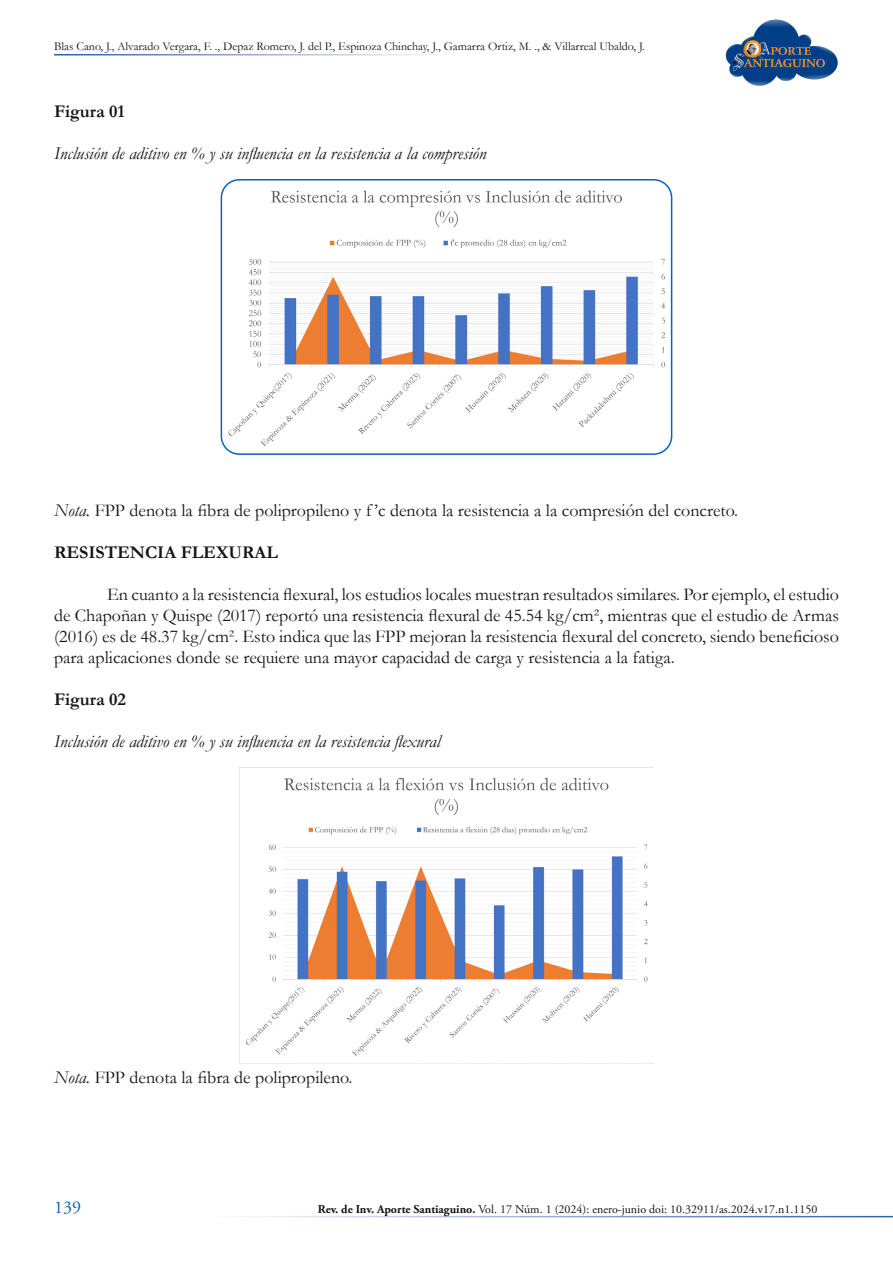
<style>
.page{position:relative;width:893px;height:1263px;background:#fff}
.page>*{position:absolute;margin:0;border:0;box-sizing:border-box;transform-origin:0 0}
.t1{font:18px/21px "Garamond";color:#141414;text-align:justify}
.t2{font:italic 18px "Garamond";color:#141414}
.t3{font:700 18px "Garamond";color:#141414}
.t4{font:18px "Adobe Garamond Pro";color:#0563c1}
.t5{font:12px "Garamond";color:#141414}
.t6{font:12px "Adobe Garamond Pro";color:#141414}
.s1{font-style:italic}
.s2{font-weight:700}
</style>
<div class="page">
<img style="left:725px;top:19px;width:113px;height:67px">
<img style="left:221px;top:180px;width:451px;height:274px">
<div style="left:221px;top:179px;width:451px;height:276px;border:2px solid #0563c1;border-radius:18px"></div>
<img style="left:239px;top:767px;width:415px;height:296px">
<p class="t5" style="left:54px;top:39px;width:592px">Blas Cano, J., Alvarado Vergara, F. ., Depaz Romero, J. del P., Espinoza Chinchay, J., Gamarra Ortiz, M. ., &amp; Villarreal Ubaldo, J.</p>
<p class="t3" style="left:54px;top:99px;width:72px">Figura 01</p>
<p class="t2" style="left:54px;top:141px;width:434px">Inclusión de aditivo en % y su influencia en la resistencia a la compresión</p>
<p class="t1" style="left:54px;top:499px;width:686px"><span class="s1">Nota.</span> FPP denota la fibra de polipropileno y f ’c denota la resistencia a la compresión del concreto.</p>
<p class="t3" style="left:54px;top:540px;width:225px">RESISTENCIA FLEXURAL</p>
<p class="t1" style="left:54px;top:583px;width:786px;text-indent:53px">En cuanto a la resistencia flexural, los estudios locales muestran resultados similares. Por ejemplo, el estudio de Chapoñan y Quispe (2017) reportó una resistencia flexural de 45.54 kg/cm², mientras que el estudio de Armas (2016) es de 48.37 kg/cm². Esto indica que las FPP mejoran la resistencia flexural del concreto, siendo beneficioso para aplicaciones donde se requiere una mayor capacidad de carga y resistencia a la fatiga.</p>
<p class="t3" style="left:54px;top:687px;width:74px">Figura 02</p>
<p class="t2" style="left:54px;top:729px;width:388px">Inclusión de aditivo en % y su influencia en la resistencia flexural</p>
<p class="t1" style="left:54px;top:1066px;width:300px"><span class="s1">Nota.</span> FPP denota la fibra de polipropileno.</p>
<p class="t4" style="left:54px;top:1196px;width:28px">139</p>
<p class="t6" style="left:318px;top:1201px;width:501px"><span class="s2">Rev. de Inv. Aporte Santiaguino.</span> Vol. 17 Núm. 1 (2024): enero-junio doi: 10.32911/as.2024.v17.n1.1150</p>
</div>
